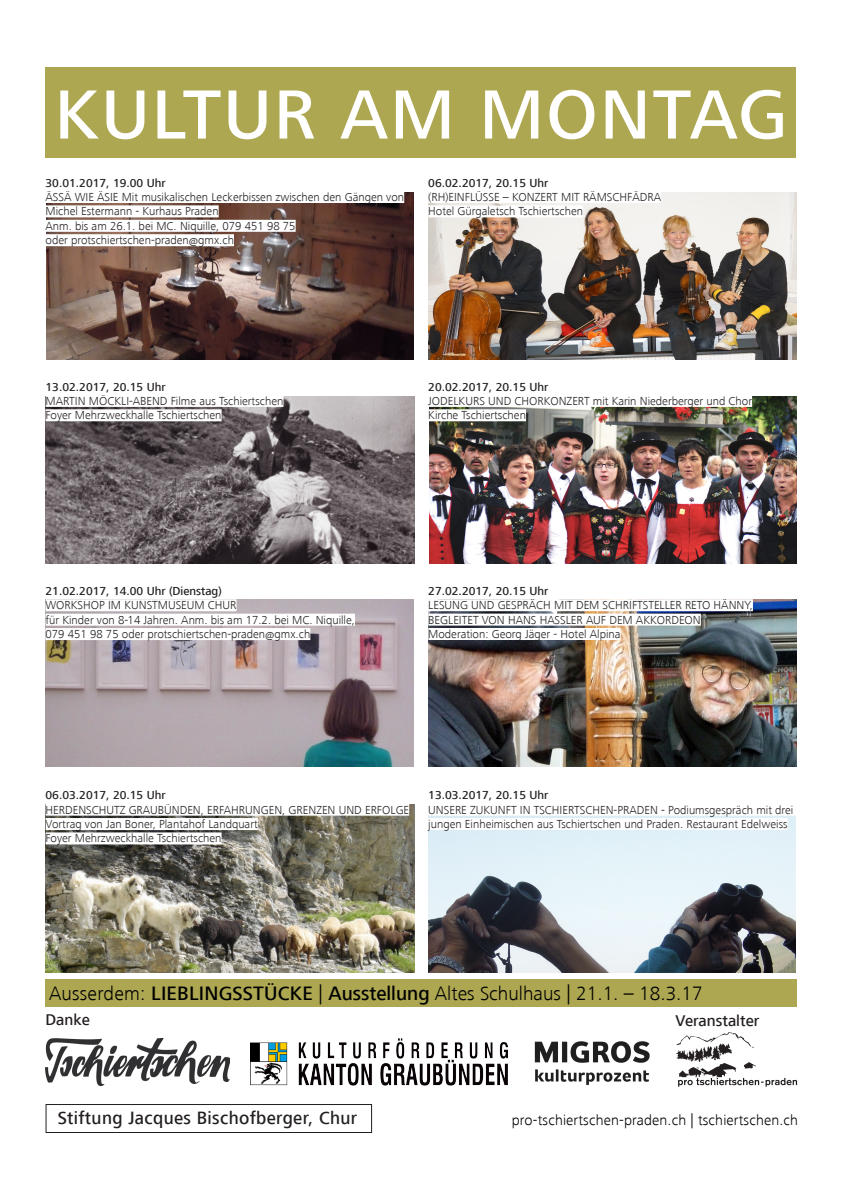
<style>
.page{position:relative;width:842px;height:1191px;background:#fff}
.page>*{position:absolute;margin:0;border:0;box-sizing:border-box;transform-origin:0 0}
.t1{font:500 72px "Frutiger Next LT";letter-spacing:.03em;color:#fff}
.t2{font:300 20px "Frutiger Next FHL";color:#000}
.t3{font:500 18.4px "Frutiger Next LT";letter-spacing:.02em;color:#231f20}
.t4{font:500 16px "Frutiger Next LT";color:#231f20}
.t5{font:300 15px "Frutiger Next FHL";letter-spacing:.01em;color:#000}
.t6{font:300 12px/14.4px "Frutiger Next FHL";color:#231f20}
.t7{font:500 12px "Frutiger Next LT";color:#231f20}
.s1{font-family:"Frutiger Next LT"}
.s2{font-family:"Frutiger Next LT";font-weight:500}
</style>
<div class="page">
<div style="left:46px;top:979px;width:751px;height:28px;background:#ada751"></div>
<div style="left:46px;top:67px;width:750px;height:90px;background:#ada751"></div>
<img style="left:428px;top:192px;width:369px;height:167px">
<div style="left:428px;top:191px;width:233px;height:12px;background:#fff"></div>
<div style="left:428px;top:205px;width:155px;height:12px;background:#fff"></div>
<img style="left:429px;top:396px;width:368px;height:167px">
<div style="left:428px;top:395px;width:324px;height:12px;background:#fff"></div>
<div style="left:428px;top:409px;width:98px;height:12px;background:#fff"></div>
<img style="left:46px;top:396px;width:368px;height:167px">
<div style="left:46px;top:395px;width:237px;height:12px;background:#fff"></div>
<div style="left:46px;top:409px;width:176px;height:12px;background:#fff"></div>
<img style="left:46px;top:599px;width:367px;height:168px">
<div style="left:46px;top:599px;width:191px;height:12px;background:#fff"></div>
<div style="left:46px;top:613px;width:309px;height:12px;background:#fff"></div>
<div style="left:46px;top:628px;width:264px;height:12px;background:#fff"></div>
<img style="left:429px;top:599px;width:368px;height:168px">
<div style="left:428px;top:599px;width:325px;height:12px;background:#fff"></div>
<div style="left:428px;top:613px;width:273px;height:12px;background:#fff"></div>
<div style="left:428px;top:628px;width:192px;height:12px;background:#fff"></div>
<img style="left:46px;top:804px;width:368px;height:168px">
<div style="left:46px;top:803px;width:363px;height:12px;background:#fff"></div>
<div style="left:46px;top:818px;width:212px;height:12px;background:#fff"></div>
<div style="left:46px;top:832px;width:176px;height:12px;background:#fff"></div>
<svg style="left:675px;top:1032px;width:122px;height:54px"></svg>
<img style="left:46px;top:1038px;width:184px;height:47px">
<img style="left:46px;top:192px;width:368px;height:168px">
<div style="left:46px;top:191px;width:358px;height:12px;background:#fff"></div>
<div style="left:46px;top:205px;width:173px;height:12px;background:#fff"></div>
<div style="left:46px;top:220px;width:250px;height:12px;background:#fff"></div>
<div style="left:46px;top:234px;width:188px;height:12px;background:#fff"></div>
<img style="left:428px;top:815px;width:368px;height:157px">
<div style="left:428px;top:818px;width:360px;height:12px;background:#fff"></div>
<img style="left:251px;top:1038px;width:256px;height:47px">
<img style="left:534px;top:1041px;width:116px;height:44px">
<div style="left:46px;top:1104px;width:326px;height:29px;border:1px solid #231f20"></div>
<p class="t1" style="left:55px;top:74px;width:734px">KULTUR AM MONTAG</p>
<p class="t7" style="left:46px;top:176px;width:122px">30.01.2017, 19.00 Uhr</p>
<p class="t6" style="left:46px;top:190px;width:360px">ÄSSÄ WIE ÄSIE Mit musikalischen Leckerbissen zwischen den Gängen von<br>Michel Estermann - Kurhaus Praden</p>
<p class="t6" style="left:46px;top:219px;width:252px">Anm. bis am 26.1. bei MC. Niquille, 079 451 98 75</p>
<p class="t6" style="left:46px;top:233px;width:190px">oder protschiertschen-praden@gmx.ch</p>
<p class="t7" style="left:428px;top:176px;width:122px">06.02.2017, 20.15 Uhr</p>
<p class="t6" style="left:428px;top:190px;width:234px">(RH)EINFLÜSSE – KONZERT MIT RÄMSCHFÄDRA</p>
<p class="t6" style="left:428px;top:204px;width:156px">Hotel Gürgaletsch Tschiertschen</p>
<p class="t7" style="left:46px;top:380px;width:122px">13.02.2017, 20.15 Uhr</p>
<p class="t6" style="left:46px;top:394px;width:239px">MARTIN MÖCKLI-ABEND Filme aus Tschiertschen</p>
<p class="t6" style="left:46px;top:408px;width:178px">Foyer Mehrzweckhalle Tschiertschen</p>
<p class="t7" style="left:428px;top:380px;width:122px">20.02.2017, 20.15 Uhr</p>
<p class="t6" style="left:428px;top:394px;width:325px">JODELKURS UND CHORKONZERT mit Karin Niederberger und Chor</p>
<p class="t6" style="left:428px;top:408px;width:99px">Kirche Tschiertschen</p>
<p class="t7" style="left:46px;top:584px;width:178px">21.02.2017, 14.00 Uhr (Dienstag)</p>
<p class="t6" style="left:46px;top:598px;width:192px">WORKSHOP IM KUNSTMUSEUM CHUR</p>
<p class="t6" style="left:46px;top:612px;width:311px">für Kinder von 8-14 Jahren. Anm. bis am 17.2. bei MC. Niquille,</p>
<p class="t6" style="left:46px;top:627px;width:266px">079 451 98 75 oder protschiertschen-praden@gmx.ch</p>
<p class="t7" style="left:428px;top:584px;width:122px">27.02.2017, 20.15 Uhr</p>
<p class="t6" style="left:428px;top:598px;width:326px">LESUNG UND GESPRÄCH MIT DEM SCHRIFTSTELLER RETO HÄNNY,</p>
<p class="t6" style="left:428px;top:612px;width:274px">BEGLEITET VON HANS HASSLER AUF DEM AKKORDEON</p>
<p class="t6" style="left:428px;top:627px;width:194px">Moderation: Georg Jäger - Hotel Alpina</p>
<p class="t7" style="left:46px;top:788px;width:122px">06.03.2017, 20.15 Uhr</p>
<p class="t6" style="left:46px;top:802px;width:365px">HERDENSCHUTZ GRAUBÜNDEN, ERFAHRUNGEN, GRENZEN UND ERFOLGE</p>
<p class="t6" style="left:46px;top:817px;width:214px">Vortrag von Jan Boner, Plantahof Landquart</p>
<p class="t6" style="left:46px;top:831px;width:178px">Foyer Mehrzweckhalle Tschiertschen</p>
<p class="t7" style="left:428px;top:788px;width:122px">13.03.2017, 20.15 Uhr</p>
<p class="t6" style="left:428px;top:802px;width:367px">UNSERE ZUKUNFT IN TSCHIERTSCHEN-PRADEN - Podiumsgespräch mit drei jungen Einheimischen aus Tschiertschen und Praden. Restaurant Edelweiss</p>
<p class="t2" style="left:49px;top:982px;width:655px"><span class="s1">Ausserdem:</span> <span class="s2">LIEBLINGSSTÜCKE</span> <span class="s1">|</span> <span class="s2">Ausstellung</span> Altes Schulhaus <span class="s1">|</span> 21.1. – 18.3.17</p>
<p class="t4" style="left:46px;top:1011px;width:46px">Danke</p>
<p class="t4" style="left:675px;top:1011px;width:85px">Veranstalter</p>
<p class="t3" style="left:58px;top:1107px;width:301px">Stiftung Jacques Bischofberger, Chur</p>
<p class="t5" style="left:512px;top:1111px;width:288px">pro-tschiertschen-praden.ch | tschiertschen.ch</p>
</div>
